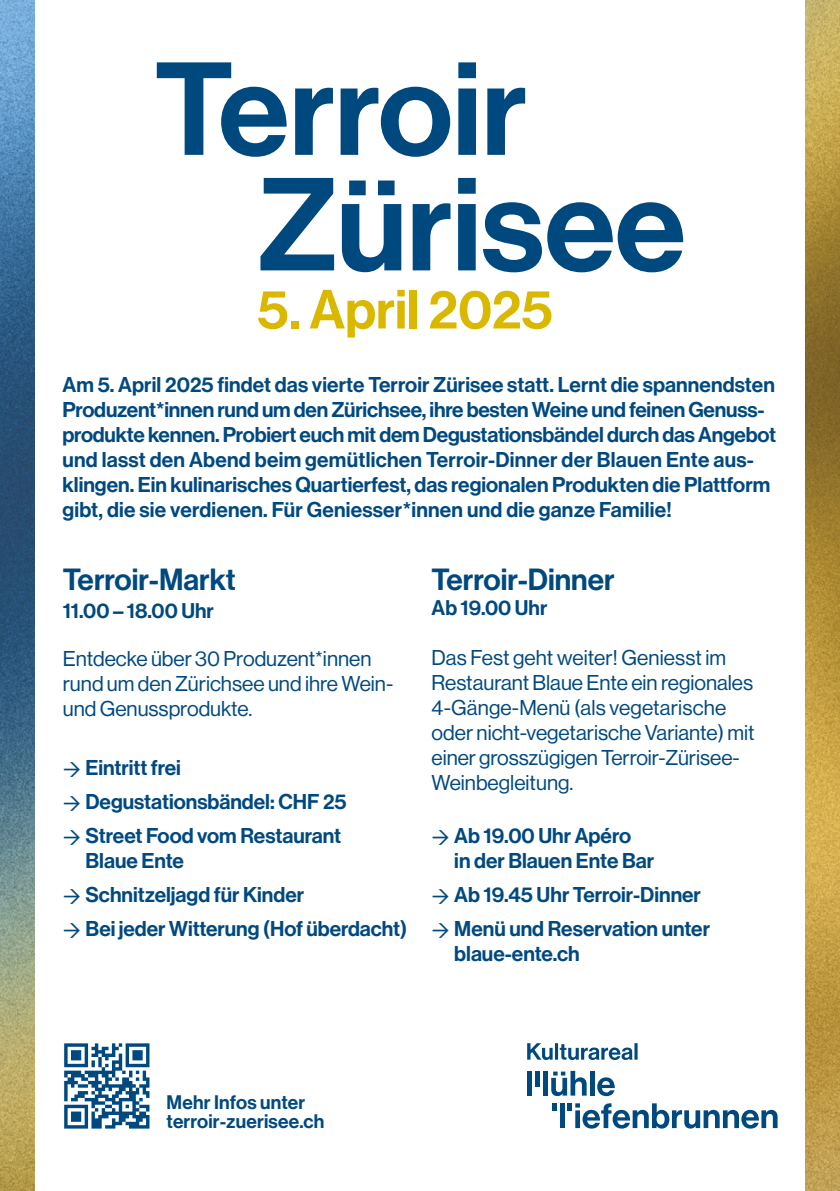
<style>
.page{position:relative;width:840px;height:1191px;background:#fff}
.page>*{position:absolute;margin:0;border:0;box-sizing:border-box;transform-origin:0 0}
.t1{font:54px "N Haas Grotesk DS Pro 65 Md";color:#dab800}
.t2{font:30px "N Haas Grotesk DS Pro 65 Md";color:#00497f}
.t3{font:21px/25px "N Haas Grotesk DS Pro 65 Md";color:#00497f}
.t4{font:21px/25px "N Haas Grotesk DS Pro 55 Rg";color:#00497f}
.t5{font:20.8px "N Haas Grotesk DS Pro 65 Md";color:#00497f}
.t6{font:19.2px/19.2px "N Haas Grotesk DS Pro 65 Md";letter-spacing:.01em;color:#00497f}
.s1{font-family:"DIN2014";font-weight:800;font-style:italic}
</style>
<div class="page">
<svg style="left:551px;top:1070px;width:35px;height:26px"></svg>
<div style="left:589px;top:1070px;width:5px;height:25px;background:#00497f"></div>
<svg style="left:597px;top:1077px;width:17px;height:19px"></svg>
<hr style="left:535px;top:1070px;width:4px;height:16px;background:#00497f">
<div style="left:542px;top:1071px;width:5px;height:24px;background:#00497f"></div>
<div style="left:527px;top:1071px;width:5px;height:24px;background:#00497f"></div>
<svg style="left:567px;top:1103px;width:210px;height:25px"></svg>
<div style="left:559px;top:1103px;width:5px;height:25px;background:#00497f"></div>
<svg style="left:552px;top:1103px;width:5px;height:7px"></svg>
<svg style="left:527px;top:1043px;width:110px;height:17px"></svg>
<img style="left:805px;top:0;width:34px;height:1191px">
<img style="left:0;top:0;width:34px;height:1191px">
<svg style="left:64px;top:1043px;width:85px;height:85px"></svg>
<svg style="left:260px;top:178px;width:422px;height:94px"></svg>
<svg style="left:157px;top:62px;width:368px;height:95px"></svg>
<h1 class="t1" style="left:257px;top:278px;width:297px">5. April 2025</h1>
<p class="t3" style="left:62px;top:373px;width:714px">Am 5. April 2025 findet das vierte Terroir Zürisee statt. Lernt die spannendsten Produzent*innen rund um den Zürichsee, ihre besten Weine und feinen Genuss&shy;produkte kennen. Probiert euch mit dem Degustationsbändel durch das Angebot und lasst den Abend beim gemütlichen Terroir-Dinner der Blauen Ente aus&shy;klingen. Ein kulinarisches Quartierfest, das regionalen Produkten die Plattform gibt, die sie verdienen. Für Geniesser*innen und die ganze Familie!</p>
<h2 class="t2" style="left:63px;top:562px;width:174px">Terroir-Markt</h2>
<p class="t5" style="left:63px;top:599px;width:152px">11.00 – 18.00 Uhr</p>
<p class="t4" style="left:63px;top:646px;width:332px">Entdecke über 30 Produzent*innen rund um den Zürichsee und ihre Wein&shy;und Genussprodukte.</p>
<p class="t3" style="left:63px;top:755px;width:120px"><span class="s1">→</span> Eintritt frei</p>
<p class="t3" style="left:63px;top:789px;width:285px"><span class="s1">→</span> Degustationsbändel: CHF 25</p>
<p class="t3" style="left:85px;top:823px;width:257px;text-indent:-23px"><span class="s1">→</span> Street Food vom Restaurant<br>Blaue Ente</p>
<p class="t3" style="left:63px;top:882px;width:243px"><span class="s1">→</span> Schnitzeljagd für Kinder</p>
<p class="t3" style="left:63px;top:916px;width:346px"><span class="s1">→</span> Bei jeder Witterung (Hof überdacht)</p>
<h2 class="t2" style="left:431px;top:562px;width:184px">Terroir-Dinner</h2>
<p class="t5" style="left:431px;top:596px;width:117px">Ab 19.00 Uhr</p>
<p class="t4" style="left:431px;top:645px;width:324px">Das Fest geht weiter! Geniesst im Restaurant Blaue Ente ein regionales 4-Gänge-Menü (als vegetarische oder nicht-vegetarische Variante) mit einer grosszügigen Terroir-Zürisee-Weinbegleitung.</p>
<p class="t3" style="left:454px;top:823px;width:201px;text-indent:-23px"><span class="s1">→</span> Ab 19.00 Uhr Apéro<br>in der Blauen Ente Bar</p>
<p class="t3" style="left:431px;top:882px;width:271px"><span class="s1">→</span> Ab 19.45 Uhr Terroir-Dinner</p>
<p class="t3" style="left:454px;top:916px;width:257px;text-indent:-23px"><span class="s1">→</span> Menü und Reservation unter blaue-ente.ch</p>
<p class="t6" style="left:166px;top:1093px;width:159px">Mehr Infos unter terroir-zuerisee.ch</p>
</div>
